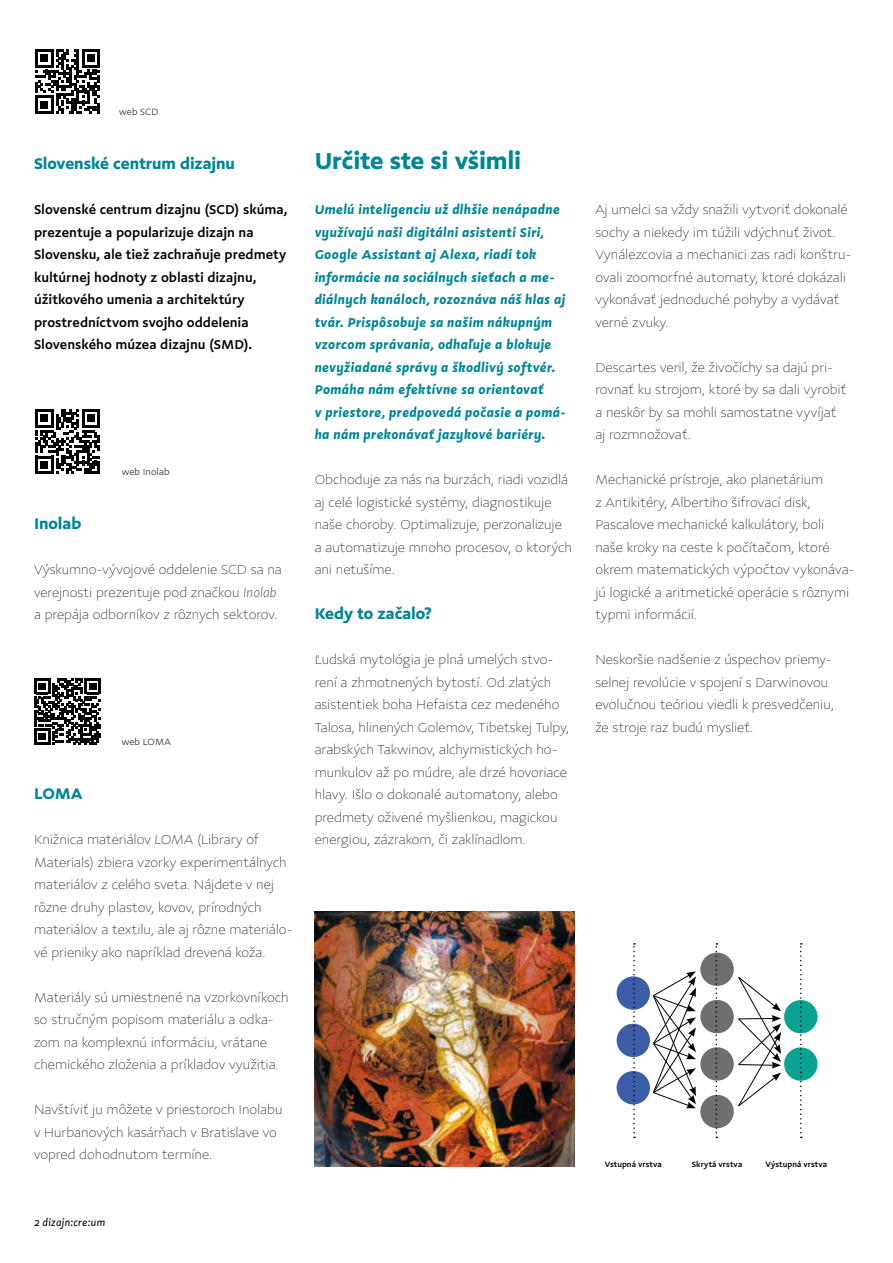
<style>
.page{position:relative;width:893px;height:1263px;background:#fff}
.page>*{position:absolute;margin:0;border:0;box-sizing:border-box;transform-origin:0 0}
.t1{font:700 27px "Doko Sans";letter-spacing:-.005em;color:#008595}
.t2{font:700 18px "Doko Sans";letter-spacing:-.005em;color:#008595}
.t3{font:100 15px/22.5px "Doko Sans";color:#000}
.t4{font:italic 700 15px/22.5px "Doko Sans";letter-spacing:.03em;color:#008595}
.t5{font:500 15px/22.5px "Doko Sans";color:#000}
.t6{font:italic 12px "Doko Sans";letter-spacing:.03em;color:#000}
.t7{font:300 10.5px "Doko Sans";letter-spacing:.01em;color:#000}
.t8{font:500 9px "Doko Sans";letter-spacing:.01em;color:#000}
.s1{font-style:italic}
</style>
<div class="page">
<svg style="left:35px;top:49px;width:65px;height:65px"></svg>
<svg style="left:35px;top:409px;width:65px;height:65px"></svg>
<svg style="left:34px;top:678px;width:67px;height:67px"></svg>
<img style="left:315px;top:912px;width:259px;height:254px">
<div style="left:784px;top:1000px;width:33px;height:33px;background:#0ba292;border-radius:50%"></div>
<div style="left:784px;top:1047px;width:33px;height:34px;background:#0ba292;border-radius:50%"></div>
<div style="left:617px;top:976px;width:33px;height:34px;background:#3c5da8;border-radius:50%"></div>
<div style="left:617px;top:1024px;width:33px;height:33px;background:#3c5da8;border-radius:50%"></div>
<div style="left:617px;top:1071px;width:33px;height:33px;background:#3c5da8;border-radius:50%"></div>
<div style="left:700px;top:952px;width:34px;height:34px;background:#706f6f;border-radius:50%"></div>
<div style="left:700px;top:1000px;width:34px;height:33px;background:#706f6f;border-radius:50%"></div>
<div style="left:700px;top:1047px;width:34px;height:34px;background:#706f6f;border-radius:50%"></div>
<div style="left:700px;top:1095px;width:34px;height:33px;background:#706f6f;border-radius:50%"></div>
<svg style="left:738px;top:977px;width:43px;height:130px"></svg>
<svg style="left:653px;top:971px;width:43px;height:137px"></svg>
<svg style="left:633px;top:943px;width:2px;height:195px"></svg>
<svg style="left:716px;top:943px;width:1px;height:195px"></svg>
<svg style="left:800px;top:943px;width:2px;height:195px"></svg>
<p class="t7" style="left:119px;top:104px;width:41px">web SCD</p>
<p class="t2" style="left:34px;top:150px;width:202px">Slovenské centrum dizajnu</p>
<p class="t5" style="left:34px;top:198px;width:255px">Slovenské centrum dizajnu (SCD) skúma, prezentuje a popularizuje dizajn na Slovensku, ale tiež zachraňuje predmety kultúrnej hodnoty z oblasti dizajnu, úžitkového umenia a architektúry prostredníctvom svojho oddelenia Slovenského múzea dizajnu (SMD).</p>
<p class="t7" style="left:122px;top:464px;width:49px">web Inolab</p>
<p class="t2" style="left:34px;top:510px;width:49px">Inolab</p>
<p class="t3" style="left:34px;top:557px;width:249px">Výskumno-vývojové oddelenie SCD sa na verejnosti prezentuje pod značkou <span class="s1">Inolab </span>a prepája odborníkov z rôznych sektorov.</p>
<p class="t7" style="left:122px;top:734px;width:51px">web LOMA</p>
<p class="t2" style="left:34px;top:780px;width:50px">LOMA</p>
<p class="t3" style="left:34px;top:827px;width:260px">Knižnica materiálov <span class="s1">LOMA</span> (Library of Materials) zbiera vzorky experimentálnych materiálov z celého sveta. Nájdete v nej rôzne druhy plastov, kovov, prírodných materiálov a textilu, ale aj rôzne materiálo&shy;vé prieniky ako napríklad drevená koža.</p>
<p class="t3" style="left:34px;top:985px;width:256px">Materiály sú umiestnené na vzorkovníkoch so stručným popisom materiálu a odka&shy;zom na komplexnú informáciu, vrátane chemického zloženia a príkladov využitia.</p>
<p class="t3" style="left:34px;top:1097px;width:250px">Navštíviť ju môžete v priestoroch Inolabu v Hurbanových kasárňach v Bratislave vo vopred dohodnutom termíne.</p>
<p class="t6" style="left:34px;top:1215px;width:73px">2 dizajn:cre:um</p>
<h1 class="t1" style="left:315px;top:141px;width:208px">Určite ste si všimli</h1>
<p class="t4" style="left:315px;top:198px;width:253px">Umelú inteligenciu už dlhšie nenápadne využívajú naši digitálni asistenti Siri, Google Assistant aj Alexa, riadi tok informácie na sociálnych sieťach a me&shy;diálnych kanáloch, rozoznáva náš hlas aj tvár. Prispôsobuje sa našim nákupným vzorcom správania, odhaľuje a blokuje nevyžiadané správy a škodlivý softvér.<br>Pomáha nám efektívne sa orientovať<br>v priestore, predpovedá počasie a pomá&shy;ha nám prekonávať jazykové bariéry.</p>
<p class="t3" style="left:315px;top:467px;width:259px">Obchoduje za nás na burzách, riadi vozidlá aj celé logistické systémy, diagnostikuje naše choroby. Optimalizuje, perzonalizuje a automatizuje mnoho procesov, o ktorých ani netušíme.</p>
<p class="t2" style="left:315px;top:600px;width:118px">Kedy to začalo?</p>
<p class="t3" style="left:315px;top:647px;width:256px">Ľudská mytológia je plná umelých stvo&shy;rení a zhmotnených bytostí. Od zlatých asistentiek boha Hefaista cez medeného Talosa, hlinených Golemov, Tibetskej Tulpy, arabských Takwinov, alchymistických ho&shy;munkulov až po múdre, ale drzé hovoriace hlavy. Išlo o dokonalé automatony, alebo predmety oživené myšlienkou, magickou energiou, zázrakom, či zaklínadlom.</p>
<p class="t3" style="left:595px;top:197px;width:258px">Aj umelci sa vždy snažili vytvoriť dokonalé sochy a niekedy im túžili vdýchnuť život.<br>Vynálezcovia a mechanici zas radi konštru&shy;ovali zoomorfné automaty, ktoré dokázali vykonávať jednoduché pohyby a vydávať verné zvuky.</p>
<p class="t3" style="left:595px;top:355px;width:252px">Descartes veril, že živočíchy sa dajú pri&shy;rovnať ku strojom, ktoré by sa dali vyrobiť a neskôr by sa mohli samostatne vyvíjať aj rozmnožovať.</p>
<p class="t3" style="left:595px;top:467px;width:261px">Mechanické prístroje, ako planetárium<br>z Antikitéry, Albertiho šifrovací disk, Pascalove mechanické kalkulátory, boli naše kroky na ceste k počítačom, ktoré okrem matematických výpočtov vykonáva&shy;jú logické a aritmetické operácie s rôznymi typmi informácií.</p>
<p class="t3" style="left:595px;top:647px;width:240px">Neskoršie nadšenie z úspechov priemy&shy;selnej revolúcie v spojení s Darwinovou evolučnou teóriou viedli k presvedčeniu, že stroje raz budú myslieť.</p>
<p class="t8" style="left:605px;top:1157px;width:59px">Vstupná vrstva</p>
<p class="t8" style="left:692px;top:1157px;width:52px">Skrytá vrstva</p>
<p class="t8" style="left:765px;top:1157px;width:63px">Výstupná vrstva</p>
</div>
